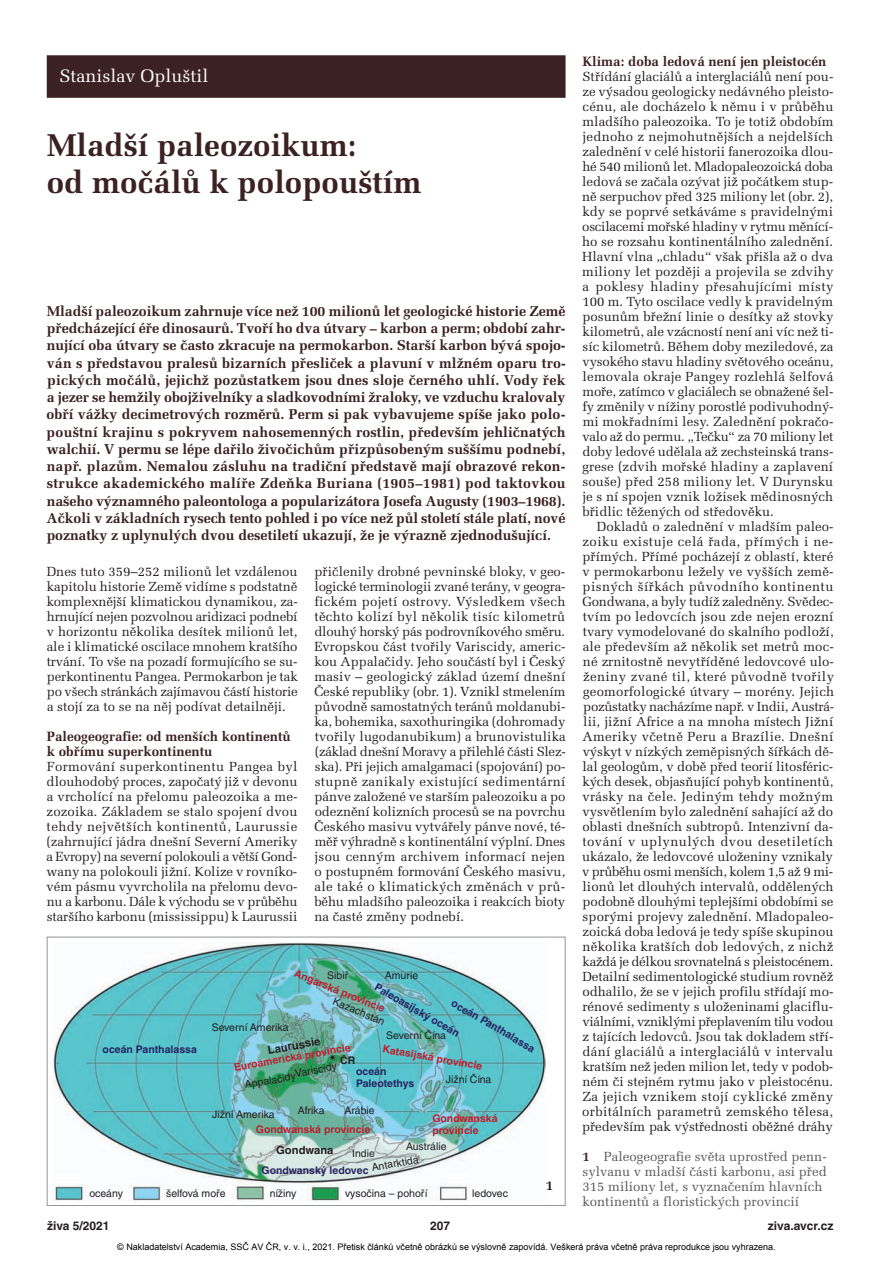
<style>
.page{position:relative;width:893px;height:1263px;background:#fff}
.page>*{position:absolute;margin:0;border:0;box-sizing:border-box;transform-origin:0 0}
.t1{font:700 31.5px/37.5px "Melior CE";color:#3c2124}
.t2{font:18px "Melior CE";color:#fff}
.t3{font:700 14.25px/17.2px "Melior CE";color:#3c2124;text-align:justify}
.t4{font:700 13.5px/15px "Melior CE";color:#3c2124}
.t5{font:700 13.5px "Melior CE";color:#231f20}
.t6{font:13.2px/15px "Melior CE";letter-spacing:-.005em;color:#231f20;text-align:justify}
.t7{font:13.2px/15px "Melior CE";color:#57585a}
.t8{font:700 12px "Helvetica CE";color:#231f20}
.t9{font:700 11.25px "Helvetica CE";color:#231f20}
.t10{font:10.5px "Helvetica CE";color:#231f20}
.t11{font:700 10.5px/12px "Helvetica CE";color:#be1f2e}
.t12{font:700 10.5px/12px "Helvetica CE";color:#272362}
.t13{font:700 10.5px "Helvetica CE";color:#231f20}
.t14{font:9px "Arial";color:#000}
.s1{font-weight:700;color:#3c2124}
</style>
<div class="page">
<img style="left:53px;top:942px;width:492px;height:260px">
<div style="left:47px;top:937px;width:519px;height:269px;border:1px solid #939598"></div>
<div style="left:47px;top:55px;width:519px;height:43px;background:#3c2124"></div>
<h2 class="t2" style="left:60px;top:70px;width:150px">Stanislav Opluštil</h2>
<h1 class="t1" style="left:47px;top:130px;width:376px">Mladší paleozoikum:<br>od močálů k polopouštím</h1>
<p class="t3" style="left:47px;top:304px;width:521px">Mladší paleozoikum zahrnuje více než 100 milionů let geologické historie Země předcházející éře dinosaurů. Tvoří ho dva útvary – karbon a perm; období zahr&shy;nující oba útvary se často zkracuje na permokarbon. Starší karbon bývá spojo&shy;ván s představou pralesů bizarních přesliček a plavuní v mlžném oparu tro&shy;pických močálů, jejichž pozůstatkem jsou dnes sloje černého uhlí. Vody řek a jezer se hemžily obojživelníky a sladkovodními žraloky, ve vzduchu kralovaly obří vážky decimetrových rozměrů. Perm si pak vybavujeme spíše jako polo&shy;pouštní krajinu s pokryvem nahosemenných rostlin, především jehličnatých walchií. V permu se lépe dařilo živočichům přizpůsobeným suššímu podnebí, např. plazům. Nemalou zásluhu na tradiční představě mají obrazové rekon&shy;strukce akademického malíře Zdeňka Buriana (1905–1981) pod taktovkou našeho významného paleontologa a popularizátora Josefa Augusty (1903–1968).<br>Ačkoli v základních rysech tento pohled i po více než půl století stále platí, nové poznatky z uplynulých dvou desetiletí ukazují, že je výrazně zjednodušující.</p>
<p class="t6" style="left:47px;top:566px;width:253px">Dnes tuto 359–252 milionů let vzdálenou kapitolu historie Země vidíme s podstatně komplexnější klimatickou dynamikou, za - hrnující nejen pozvolnou aridizaci podnebí v horizontu několika desítek milionů let, ale i klimatické oscilace mnohem kratšího trvání. To vše na pozadí formujícího se su - perkontinentu Pangea. Permokarbon je tak po všech stránkách zajímavou částí historie a stojí za to se na něj podívat detailněji.</p>
<p class="t4" style="left:47px;top:731px;width:245px">Paleogeografie: od menších kontinentů k obřímu superkontinentu</p>
<p class="t6" style="left:46px;top:761px;width:253px">Formování superkontinentu Pangea byl dlouhodobý proces, započatý již v devonu a vrcholící na přelomu paleozoika a me - zozoika. Základem se stalo spojení dvou tehdy největších kontinentů, Laurussie (zahrnující jádra dnešní Severní Ameriky a Evropy) na severní polokouli a větší Gond&shy;wany na polokouli jižní. Kolize v rovníko - vém pásmu vyvrcholila na přelomu devo&shy;nu a karbonu. Dále k východu se v průběhu staršího karbonu (mississippu) k Laurussii</p>
<p class="t6" style="left:314px;top:566px;width:253px">přičlenily drobné pevninské bloky, v geo&shy;logické terminologii zvané terány, v geogra - fickém pojetí ostrovy. Výsledkem všech těchto kolizí byl několik tisíc kilometrů dlouhý horský pás podrovníkového směru.<br>Evropskou část tvořily Variscidy, americ&shy;kou Appalačidy. Jeho součástí byl i Český masiv – geologický základ území dnešní České republiky (obr. 1). Vznikl stmelením původně samostatných teránů moldanubi - ka, bohemika, saxothuringika (dohromady tvořily lugodanubikum) a brunovistulika (základ dnešní Moravy a přilehlé části Slez&shy;ska). Při jejich amalgamaci (spojování) po - stupně zanikaly existující sedimentární pánve založené ve starším paleozoiku a po odeznění kolizních procesů se na povrchu Českého masivu vytvářely pánve nové, té - měř výhradně s kontinentální výplní. Dnes jsou cenným archivem informací nejen o postupném formování Českého masivu, ale také o klimatických změnách v prů&shy;běhu mladšího paleozoika i reakcích bioty na časté změny podnebí.</p>
<p class="t12" style="left:103px;top:1045px;width:96px">oceán Panthalassa</p>
<p class="t11" style="left:297px;top:968px;width:98px;rotate:22deg">Angarská provincie</p>
<p class="t10" style="left:327px;top:972px;width:23px">Sibiř</p>
<p class="t10" style="left:385px;top:972px;width:35px">Amurie</p>
<p class="t12" style="left:378px;top:982px;width:97px;rotate:30deg">Paleoasijský oceán</p>
<p class="t12" style="left:356px;top:1066px;width:60px">oceán<br>Paleotethys</p>
<p class="t10" style="left:335px;top:997px;width:56px;rotate:22deg">Kazachstán</p>
<p class="t12" style="left:455px;top:998px;width:96px;rotate:30deg">oceán Panthalassa</p>
<p class="t10" style="left:212px;top:1023px;width:78px">Severní Amerika</p>
<p class="t10" style="left:386px;top:1031px;width:61px">Severní Čína</p>
<p class="t9" style="left:267px;top:1046px;width:55px;rotate:-10deg">Laurussie</p>
<p class="t11" style="left:233px;top:1063px;width:120px;rotate:-10deg">Euroamerická provincie</p>
<p class="t11" style="left:384px;top:1044px;width:103px;rotate:10deg">Katasijská provincie</p>
<p class="t13" style="left:340px;top:1057px;width:17px">ČR</p>
<p class="t10" style="left:244px;top:1081px;width:95px;rotate:-10deg">AppalačidyVariscidy</p>
<p class="t10" style="left:446px;top:1075px;width:47px">Jižní Čína</p>
<p class="t10" style="left:344px;top:1106px;width:32px">Arábie</p>
<p class="t10" style="left:352px;top:1149px;width:24px">Indie</p>
<p class="t10" style="left:298px;top:1106px;width:28px">Afrika</p>
<p class="t10" style="left:212px;top:1111px;width:64px">Jižní Amerika</p>
<p class="t11" style="left:256px;top:1124px;width:116px">Gondwanská provincie</p>
<p class="t11" style="left:432px;top:1113px;width:67px">Gondwanská provincie</p>
<p class="t10" style="left:406px;top:1143px;width:42px">Austrálie</p>
<p class="t9" style="left:276px;top:1146px;width:59px">Gondwana</p>
<p class="t10" style="left:371px;top:1163px;width:49px;rotate:-10deg">Antarktida</p>
<p class="t12" style="left:261px;top:1165px;width:108px">Gondwanský ledovec</p>
<p class="t10" style="left:89px;top:1189px;width:35px">oceány</p>
<p class="t10" style="left:166px;top:1189px;width:61px">šelfová moře</p>
<p class="t10" style="left:270px;top:1189px;width:28px">nížiny</p>
<p class="t10" style="left:345px;top:1189px;width:84px">vysočina – pohoří</p>
<p class="t10" style="left:472px;top:1189px;width:37px">ledovec</p>
<p class="t5" style="left:546px;top:1180px;width:9px">1</p>
<p class="t4" style="left:583px;top:56px;width:245px">Klima: doba ledová není jen pleistocén</p>
<p class="t6" style="left:582px;top:71px;width:253px">Střídání glaciálů a interglaciálů není pou&shy;ze výsadou geologicky nedávného pleisto&shy;cénu, ale docházelo k němu i v průběhu mladšího paleozoika. To je totiž obdobím jednoho z nejmohutnějších a nejdelších zalednění v celé historii fanerozoika dlou&shy;hé 540 milionů let. Mladopaleozoická doba ledová se začala ozývat již počátkem stup&shy;ně serpuchov před 325 miliony let (obr. 2), kdy se poprvé setkáváme s pravidelnými oscilacemi mořské hladiny v rytmu měnící - ho se rozsahu kontinentálního zalednění.<br>Hlavní vlna „chladu“ však přišla až o dva miliony let později a projevila se zdvihy a poklesy hladiny přesahujícími místy 100 m. Tyto oscilace vedly k pravidelným posunům břežní linie o desítky až stovky kilometrů, ale vzácností není ani víc než ti - síc kilometrů. Během doby meziledové, za vysokého stavu hladiny světového oceánu, lemovala okraje Pangey rozlehlá šelfová moře, zatímco v glaciálech se obnažené šel&shy;fy změnily v nížiny porostlé podivuhodný - mi mokřadními lesy. Zalednění pokračo&shy;valo až do permu. „Tečku“ za 70 miliony let doby ledové udělala až zechsteinská trans&shy;grese (zdvih mořské hladiny a zaplavení souše) před 258 miliony let. V Durynsku je s ní spojen vznik ložisek mědinosných břidlic těžených od středověku.</p>
<p class="t6" style="left:582px;top:521px;width:254px;text-indent:15px">Dokladů o zalednění v mladším paleo&shy;zoiku existuje celá řada, přímých i ne - přímých. Přímé pocházejí z oblastí, které v permokarbonu ležely ve vyšších země&shy;pisných šířkách původního kontinentu Gondwana, a byly tudíž zaledněny. Svědec - tvím po ledovcích jsou zde nejen erozní tvary vymodelované do skalního podloží, ale především až několik set metrů moc&shy;né zrnitostně nevytříděné ledovcové ulo&shy;ženiny zvané til, které původně tvořily geomorfologické útvary – morény. Jejich pozůstatky nacházíme např. v Indii, Austrá - lii, jižní Africe a na mnoha místech Jižní Ameriky včetně Peru a Brazílie. Dnešní výskyt v nízkých zeměpisných šířkách dě - lal geologům, v době před teorií litosféric&shy;kých desek, objasňující pohyb kontinentů, vrásky na čele. Jediným tehdy možným vysvětlením bylo zalednění sahající až do oblasti dnešních subtropů. Intenzivní da - tování v uplynulých dvou desetiletích ukázalo, že ledovcové uloženiny vznikaly v průběhu osmi menších, kolem 1,5 až 9 mi - lionů let dlouhých intervalů, oddělených podobně dlouhými teplejšími obdobími se sporými projevy zalednění. Mladopaleo&shy;zoická doba ledová je tedy spíše skupinou několika kratších dob ledových, z nichž každá je délkou srovnatelná s pleistocénem.<br>Detailní sedimentologické studium rovněž odhalilo, že se v jejich profilu střídají mo - rénové sedimenty s uloženinami glaciflu&shy;viálními, vzniklými přeplavením tilu vodou z tajících ledovců. Jsou tak dokladem stří&shy;dání glaciálů a interglaciálů v intervalu kratším než jeden milion let, tedy v podob&shy;ném či stejném rytmu jako v pleistocénu.<br>Za jejich vznikem stojí cyklické změny orbitálních parametrů zemského tělesa, především pak výstřednosti oběžné dráhy</p>
<p class="t7" style="left:583px;top:1151px;width:246px"><span class="s1">1</span> Paleogeografie světa uprostřed penn - sylvanu v mladší části karbonu, asi před 315 miliony let, s vyznačením hlavních kontinentů a floristických provincií</p>
<p class="t8" style="left:47px;top:1221px;width:64px">živa 5/2021</p>
<p class="t8" style="left:430px;top:1221px;width:22px">207</p>
<p class="t8" style="left:768px;top:1221px;width:67px">ziva.avcr.cz</p>
<p class="t14" style="left:117px;top:1241px;width:660px">© Nakladatelství Academia, SSČ AV ČR, v. v. i., 2021. Přetisk článků včetně obrázků se výslovně zapovídá. Veškerá práva včetně práva reprodukce jsou vyhrazena.</p>
</div>
